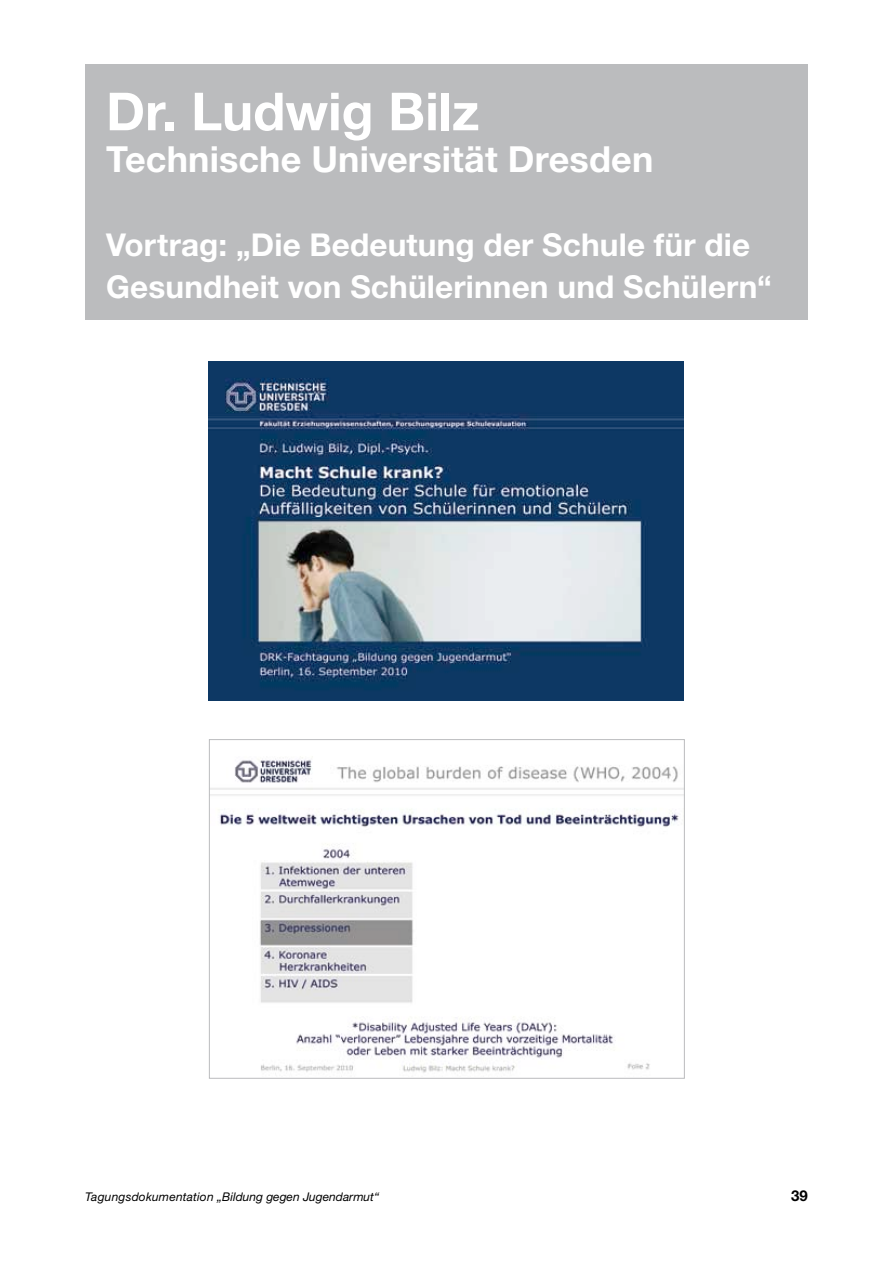
<style>
.page{position:relative;width:893px;height:1263px;background:#fff}
.page>*{position:absolute;margin:0;border:0;box-sizing:border-box;transform-origin:0 0}
.t1{font:700 52.5px "Helvetica Neue LT Std";color:#fff}
.t2{font:700 36px "Helvetica Neue LT Std";letter-spacing:.005em;color:#fff}
.t3{font:700 31.5px/42px "Helvetica Neue LT Std";letter-spacing:.005em;color:#fff}
.t4{font:700 15px "Helvetica Neue LT Std";color:#000}
.t5{font:italic 12px "Helvetica Neue LT Std";color:#000}
</style>
<div class="page">
<div style="left:85px;top:64px;width:723px;height:255px;background:#bbbcbe"></div>
<img style="left:208px;top:362px;width:475px;height:338px">
<img style="left:211px;top:757px;width:472px;height:316px">
<div style="left:209px;top:739px;width:476px;height:339px;border:1px solid #bbbcbe"></div>
<h1 class="t1" style="left:106px;top:79px;width:375px">Dr. Ludwig Bilz</h1>
<p class="t2" style="left:106px;top:137px;width:549px">Technische Universität Dresden</p>
<p class="t3" style="left:106px;top:223px;width:667px">Vortrag: „Die Bedeutung der Schule für die<br>Gesundheit von Schülerinnen und Schülern“</p>
<p class="t5" style="left:85px;top:1190px;width:296px">Tagungsdokumentation „Bildung gegen Jugendarmut“</p>
<p class="t4" style="left:791px;top:1187px;width:18px">39</p>
</div>
